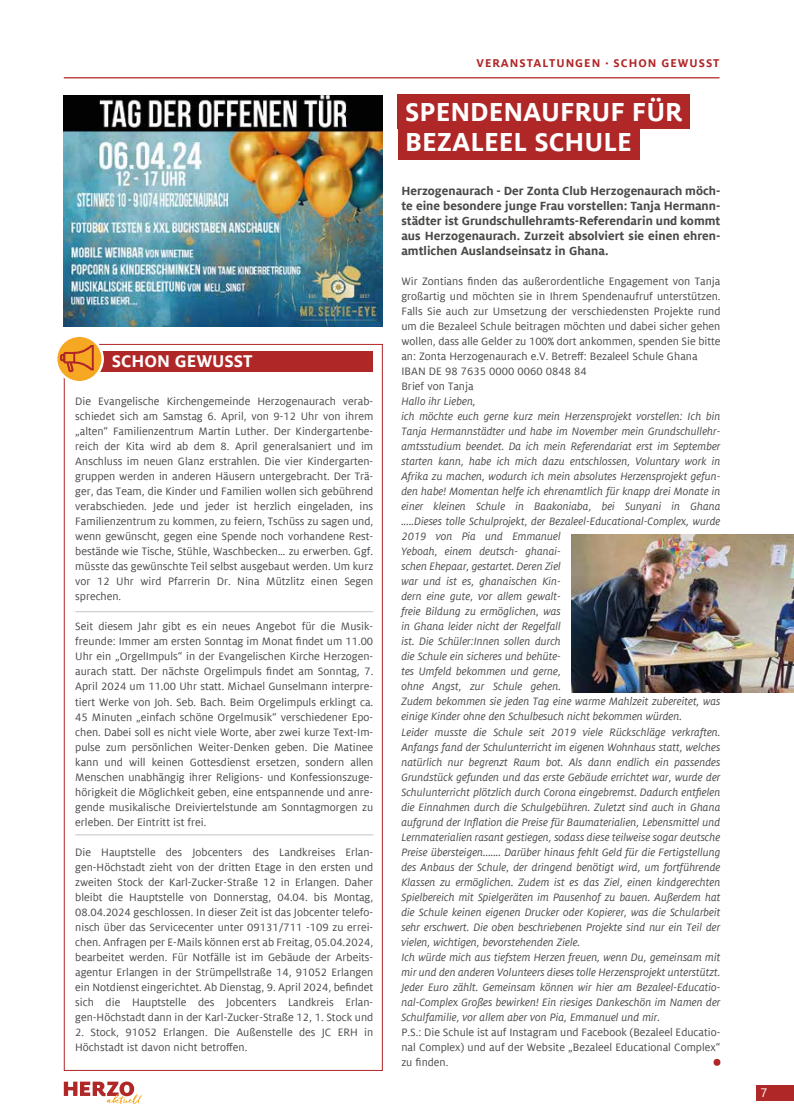
<style>
.page{position:relative;width:794px;height:1117px;background:#fff}
.page>*{position:absolute;margin:0;border:0;box-sizing:border-box;transform-origin:0 0}
.t1{font:700 28.75px/30.1px "Milo Offc";color:#fff}
.t2{font:700 18.75px "Milo Offc";color:#fff}
.t3{font:13.75px "Milo Offc";color:#fff}
.t4{font:700 13.12px/15px "Milo Offc";color:#4a4a49;text-align:justify}
.t5{font:700 12.5px "Milo Offc";letter-spacing:.08em;color:#b02728}
.t6{font:11.88px/15px "Milo Offc";color:#4a4a49;text-align:justify}
.t7{font:italic 11.88px/15px "Milo Offc";color:#4a4a49}
</style>
<div class="page">
<hr style="left:64px;top:77px;width:655px;height:1px;background:#b02728">
<svg style="left:64px;top:1081px;width:78px;height:22px"></svg>
<div style="left:757px;top:1084px;width:37px;height:16px;background:#b02728"></div>
<div style="left:398px;top:95px;width:292px;height:34px;background:#b02728"></div>
<div style="left:398px;top:125px;width:241px;height:34px;background:#b02728"></div>
<img style="left:571px;top:534px;width:223px;height:158px">
<svg style="left:713px;top:1058px;width:7px;height:7px"></svg>
<div style="left:76px;top:351px;width:297px;height:21px;background:#b02728"></div>
<svg style="left:56px;top:335px;width:47px;height:47px"></svg>
<div style="left:55px;top:334px;width:49px;height:49px;border:2px solid #fff;border-radius:50%"></div>
<svg style="left:60px;top:344px;width:33px;height:30px"></svg>
<div style="left:92px;top:345px;width:2px;height:25px;border:1px solid #b02728"></div>
<hr style="left:75px;top:611px;width:298px;height:1px;background:#d0d0d0">
<hr style="left:75px;top:834px;width:298px;height:1px;background:#d0d0d0">
<img style="left:63px;top:96px;width:320px;height:230px">
<h2 class="t2" style="left:112px;top:351px;width:142px">SCHON GEWUSST</h2>
<p class="t6" style="left:75px;top:394px;width:299px">Die Evangelische Kirchengemeinde Herzogenaurach verab&shy;schiedet sich am Samstag 6. April, von 9-12 Uhr von ihrem „alten“ Familienzentrum Martin Luther. Der Kindergartenbe&shy;reich der Kita wird ab dem 8. April generalsaniert und im Anschluss im neuen Glanz erstrahlen. Die vier Kindergarten&shy;gruppen werden in anderen Häusern untergebracht. Der Trä&shy;ger, das Team, die Kinder und Familien wollen sich gebührend verabschieden. Jede und jeder ist herzlich eingeladen, ins Familienzentrum zu kommen, zu feiern, Tschüss zu sagen und, wenn gewünscht, gegen eine Spende noch vorhandene Rest&shy;bestände wie Tische, Stühle, Waschbecken… zu erwerben. Ggf. müsste das gewünschte Teil selbst ausgebaut werden. Um kurz vor 12 Uhr wird Pfarrerin Dr. Nina Mützlitz einen Segen sprechen.</p>
<p class="t6" style="left:75px;top:619px;width:299px">Seit diesem Jahr gibt es ein neues Angebot für die Musik&shy;freunde: Immer am ersten Sonntag im Monat findet um 11.00<br>Uhr ein „OrgelImpuls“ in der Evangelischen Kirche Herzogen&shy;aurach statt. Der nächste Orgelimpuls findet am Sonntag, 7.<br>April 2024 um 11.00 Uhr statt. Michael Gunselmann interpre&shy;tiert Werke von Joh. Seb. Bach. Beim Orgelimpuls erklingt ca.<br>45 Minuten „einfach schöne Orgelmusik“ verschiedener Epo&shy;chen. Dabei soll es nicht viele Worte, aber zwei kurze Text-Im&shy;pulse zum persönlichen Weiter-Denken geben. Die Matinee kann und will keinen Gottesdienst ersetzen, sondern allen Menschen unabhängig ihrer Religions- und Konfessionszuge&shy;hörigkeit die Möglichkeit geben, eine entspannende und anre&shy;gende musikalische Dreiviertelstunde am Sonntagmorgen zu erleben. Der Eintritt ist frei.</p>
<p class="t6" style="left:75px;top:844px;width:299px">Die Hauptstelle des Jobcenters des Landkreises Erlan&shy;gen-Höchstadt zieht von der dritten Etage in den ersten und zweiten Stock der Karl-Zucker-Straße 12 in Erlangen. Daher bleibt die Hauptstelle von Donnerstag, 04.04. bis Montag, 08.04.2024 geschlossen. In dieser Zeit ist das Jobcenter telefo&shy;nisch über das Servicecenter unter 09131/711 -109 zu errei&shy;chen. Anfragen per E-Mails können erst ab Freitag, 05.04.2024, bearbeitet werden. Für Notfälle ist im Gebäude der Arbeits&shy;agentur Erlangen in der Strümpellstraße 14, 91052 Erlangen ein Notdienst eingerichtet. Ab Dienstag, 9. April 2024, befindet sich die Hauptstelle des Jobcenters Landkreis Erlan&shy;gen-Höchstadt dann in der Karl-Zucker-Straße 12, 1. Stock und</p>
<p class="t6" style="left:75px;top:1024px;width:299px">2. Stock, 91052 Erlangen. Die Außenstelle des JC ERH in<br>Höchstadt ist davon nicht betroffen.</p>
<p class="t5" style="left:476px;top:56px;width:244px">VERANSTALTUNGEN · SCHON GEWUSST</p>
<h1 class="t1" style="left:405px;top:97px;width:279px">SPENDENAUFRUF FÜR<br>BEZALEEL SCHULE</h1>
<p class="t4" style="left:401px;top:183px;width:320px">Herzogenaurach - Der Zonta Club Herzogenaurach möch&shy;te eine besondere junge Frau vorstellen: Tanja Hermann&shy;städter ist Grundschullehramts-Referendarin und kommt aus Herzogenaurach. Zurzeit absolviert sie einen ehren&shy;amtlichen Auslandseinsatz in Ghana.</p>
<p class="t6" style="left:401px;top:274px;width:320px;text-align:left">Wir Zontians finden das außerordentliche Engagement von Tanja großartig und möchten sie in Ihrem Spendenaufruf unterstützen.<br>Falls Sie auch zur Umsetzung der verschiedensten Projekte rund um die Bezaleel Schule beitragen möchten und dabei sicher gehen wollen, dass alle Gelder zu 100% dort ankommen, spenden Sie bitte an: Zonta Herzogenaurach e.V. Betreff: Bezaleel Schule Ghana IBAN DE 98 7635 0000 0060 0848 84<br>Brief von Tanja</p>
<p class="t7" style="left:401px;top:394px;width:320px">Hallo ihr Lieben,<br>ich möchte euch gerne kurz mein Herzensprojekt vorstellen: Ich bin Tanja Hermannstädter und habe im November mein Grundschullehr&shy;amtsstudium beendet. Da ich mein Referendariat erst im September starten kann, habe ich mich dazu entschlossen, Voluntary work in Afrika zu machen, wodurch ich mein absolutes Herzensprojekt gefun&shy;den habe! Momentan helfe ich ehrenamtlich für knapp drei Monate in einer kleinen Schule in Baakoniaba, bei Sunyani in Ghana .....Dieses tolle Schulprojekt, der Bezaleel-Educational-Complex, wurde 2019 von Pia und Emmanuel<br>Yeboah, einem deutsch- ghanai-<br>schen Ehepaar, gestartet. Deren Ziel<br>war und ist es, ghanaischen Kin-<br>dern eine gute, vor allem gewalt-<br>freie Bildung zu ermöglichen, was<br>in Ghana leider nicht der Regelfall<br>ist. Die Schüler:Innen sollen durch<br>die Schule ein sicheres und behüte-<br>tes Umfeld bekommen und gerne,<br>ohne Angst, zur Schule gehen.<br>Zudem bekommen sie jeden Tag eine warme Mahlzeit zubereitet, was einige Kinder ohne den Schulbesuch nicht bekommen würden.<br>Leider musste die Schule seit 2019 viele Rückschläge verkraften.<br>Anfangs fand der Schulunterricht im eigenen Wohnhaus statt, welches natürlich nur begrenzt Raum bot. Als dann endlich ein passendes Grundstück gefunden und das erste Gebäude errichtet war, wurde der Schulunterricht plötzlich durch Corona eingebremst. Dadurch entfielen die Einnahmen durch die Schulgebühren. Zuletzt sind auch in Ghana aufgrund der Inflation die Preise für Baumaterialien, Lebensmittel und Lernmaterialien rasant gestiegen, sodass diese teilweise sogar deutsche Preise übersteigen....... Darüber hinaus fehlt Geld für die Fertigstellung des Anbaus der Schule, der dringend benötigt wird, um fortführende Klassen zu ermöglichen. Zudem ist es das Ziel, einen kindgerechten Spielbereich mit Spielgeräten im Pausenhof zu bauen. Außerdem hat die Schule keinen eigenen Drucker oder Kopierer, was die Schularbeit sehr erschwert. Die oben beschriebenen Projekte sind nur ein Teil der vielen, wichtigen, bevorstehenden Ziele.<br>Ich würde mich aus tiefstem Herzen freuen, wenn Du, gemeinsam mit mir und den anderen Volunteers dieses tolle Herzensprojekt unterstützt.<br>Jeder Euro zählt. Gemeinsam können wir hier am Bezaleel-Educatio&shy;nal-Complex Großes bewirken! Ein riesiges Dankeschön im Namen der Schulfamilie, vor allem aber von Pia, Emmanuel und mir.</p>
<p class="t6" style="left:401px;top:1024px;width:320px">P.S.: Die Schule ist auf Instagram und Facebook (Bezaleel Educatio&shy;nal Complex) und auf der Website „Bezaleel Educational Complex“ zu finden.</p>
<p class="t3" style="left:760px;top:1084px;width:9px">7</p>
</div>
